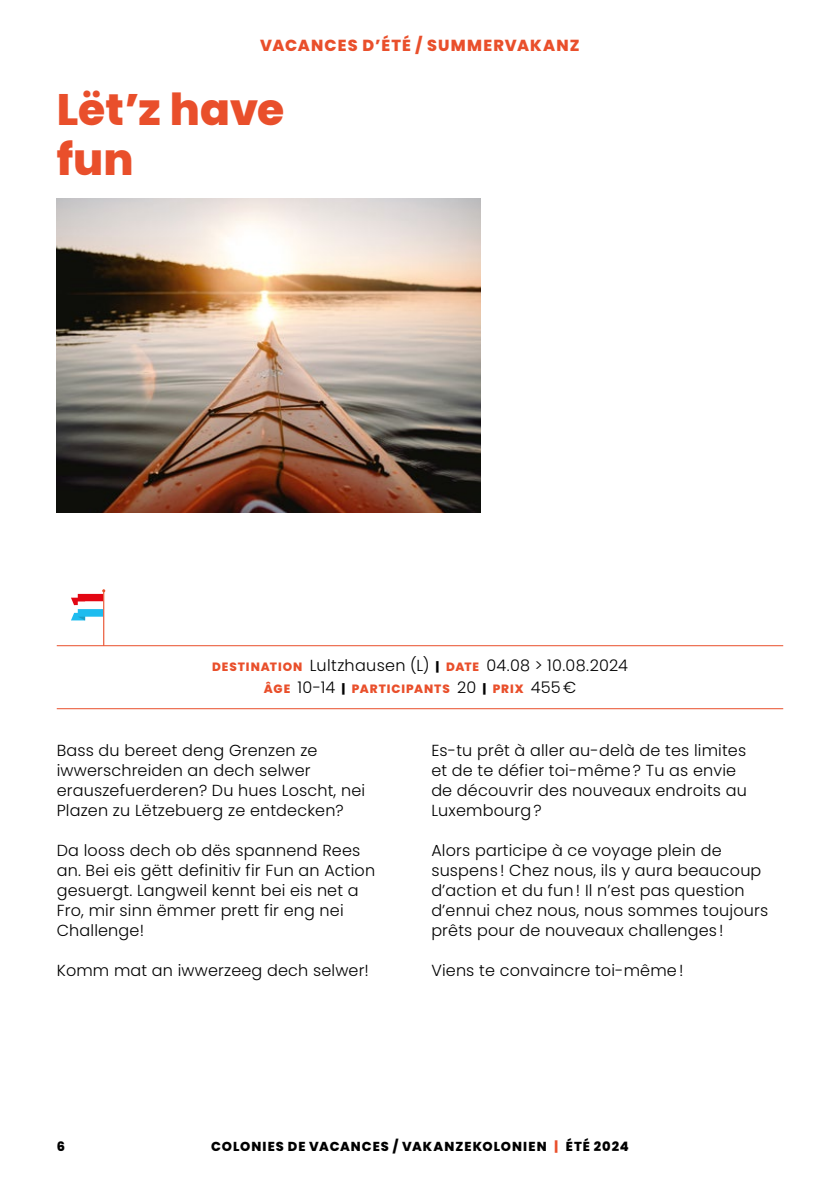
<style>
.page{position:relative;width:840px;height:1191px;background:#fff}
.page>*{position:absolute;margin:0;border:0;box-sizing:border-box;transform-origin:0 0}
.t1{font:800 44px/50px "Poppins";color:#e94f2b}
.t2{font:300 16px/20px "Poppins";letter-spacing:.01em;color:#000}
.t3{font:800 16px "Poppins";letter-spacing:.07em;color:#e94f2b}
.t4{font:800 13px "Poppins";letter-spacing:.08em;color:#000}
.t5{font:800 12px "Poppins";letter-spacing:.075em;color:#e94f2b}
.s1{font-weight:800;font-size:12px;color:#e94f2b}
.s2{font-weight:800;font-size:12px}
.s3{font-weight:300;font-size:16px;color:#000}
.s4{color:#000}
.s5{color:#e94f2b}
</style>
<div class="page">
<hr style="left:57px;top:645px;width:725px;height:1px;background:#e94f2b">
<hr style="left:57px;top:708px;width:725px;height:1px;background:#e94f2b">
<img style="left:57px;top:198px;width:423px;height:314px">
<hr style="left:103px;top:591px;width:1px;height:54px;background:#e94f2b">
<svg style="left:71px;top:589px;width:34px;height:31px"></svg>
<p class="t3" style="left:260px;top:36px;width:321px">VACANCES D’ÉTÉ / SUMMERVAKANZ</p>
<h1 class="t1" style="left:57px;top:84px;width:229px">Lët’z have fun</h1>
<p class="t2" style="left:212px;top:655px;width:417px"><span class="s1">DESTINATION</span> Lultzhausen (L) <span class="s2">|</span> <span class="s1">DATE</span> 04.08 &gt; 10.08.2024</p>
<p class="t5" style="left:264px;top:681px;width:313px">ÂGE <span class="s3">10-14</span> <span class="s4">|</span> PARTICIPANTS <span class="s3">20</span> <span class="s4">|</span> PRIX <span class="s3">455€</span></p>
<p class="t2" style="left:57px;top:741px;width:310px">Bass du bereet deng Grenzen ze iwwerschreiden an dech selwer erauszefuerderen? Du hues Loscht, nei Plazen zu Lëtzebuerg ze entdecken?</p>
<p class="t2" style="left:57px;top:841px;width:320px">Da looss dech ob dës spannend Rees an. Bei eis gëtt definitiv fir Fun an Action gesuergt. Langweil kennt bei eis net a<br>Fro, mir sinn ëmmer prett fir eng nei<br>Challenge!</p>
<p class="t2" style="left:57px;top:961px;width:313px">Komm mat an iwwerzeeg dech selwer!</p>
<p class="t2" style="left:431px;top:741px;width:317px">Es-tu prêt à aller au-delà de tes limites et de te défier toi-même? Tu as envie de découvrir des nouveaux endroits au<br>Luxembourg?</p>
<p class="t2" style="left:431px;top:841px;width:338px">Alors participe à ce voyage plein de suspens ! Chez nous, ils y aura beaucoup d’action et du fun! Il n’est pas question d’ennui chez nous, nous sommes toujours prêts pour de nouveaux challenges !</p>
<p class="t2" style="left:431px;top:961px;width:253px">Viens te convaincre toi-même!</p>
<p class="t4" style="left:57px;top:1139px;width:10px">6</p>
<p class="t4" style="left:211px;top:1139px;width:419px">COLONIES DE VACANCES / VAKANZEKOLONIEN <span class="s5">|</span> ÉTÉ 2024</p>
</div>
